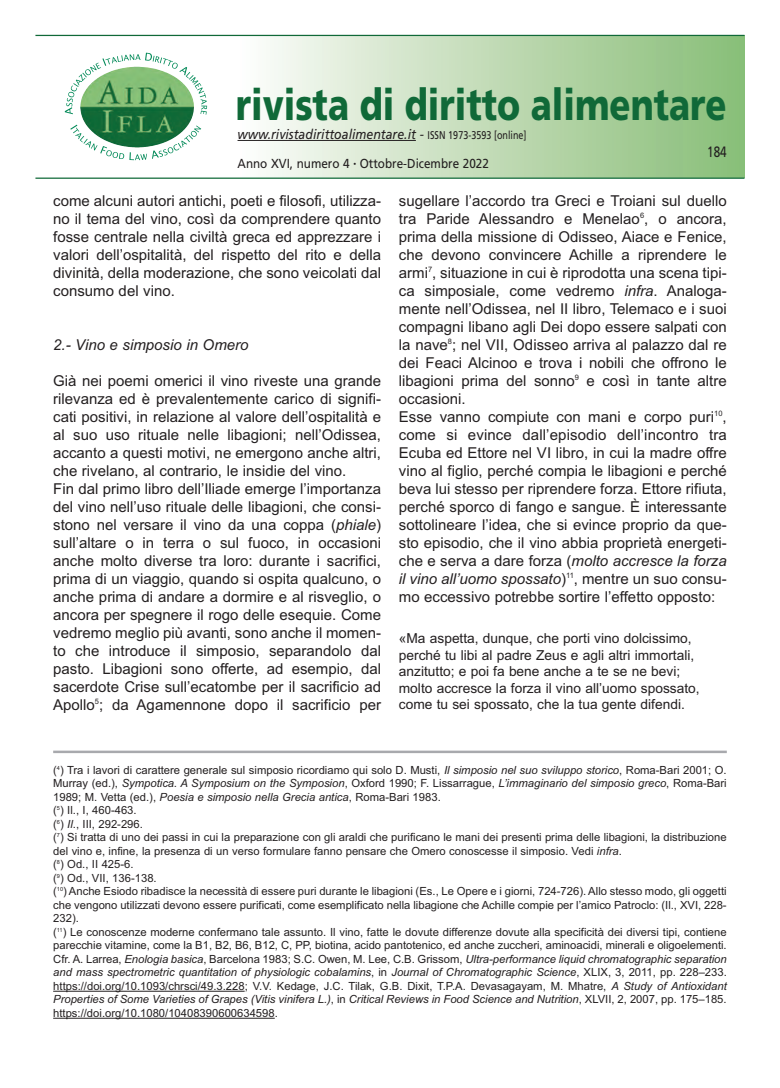
<style>
.page{position:relative;width:780px;height:1088px;background:#fff}
.page>*{position:absolute;margin:0;border:0;box-sizing:border-box;transform-origin:0 0}
.t1{font:900 43.75px "Frutiger";color:#106938;scale:.79 1}
.t2{font:15px/18px "Arial";color:#231f20}
.t3{font:italic 15px "Arial";color:#231f20}
.t4{font:15px "Frutiger";color:#231f20;scale:.78 1}
.t5{font:13.75px/16.5px "Arial";color:#231f20}
.t6{font:italic 13.75px "Frutiger";color:#231f20;scale:.9 1}
.t7{font:13px "Frutiger";color:#231f20;scale:.9 1}
.t8{font:11.25px/13.5px "Arial";color:#231f20}
.s1{font-style:normal;font-size:11.25px}
.s2{font-style:italic}
</style>
<div class="page">
<div style="left:237px;top:35px;width:507px;height:142px;background:linear-gradient(to right,#fdfcfa,#87bc76)"></div>
<hr style="left:35px;top:35px;width:709px;height:1px;background:#106938">
<hr style="left:35px;top:178px;width:709px;height:1px;background:#106938">
<hr style="left:237px;top:140px;width:179px;height:1px;background:#231f20">
<hr style="left:53px;top:750px;width:673px;height:3px;background:#a8a9ad">
<hr style="left:53px;top:991px;width:192px;height:1px;background:#231f20">
<hr style="left:53px;top:1018px;width:222px;height:1px;background:#231f20">
<svg style="left:70px;top:125px;width:131px;height:35px"></svg>
<svg style="left:65px;top:53px;width:142px;height:62px"></svg>
<h1 class="t1" style="left:236px;top:87px;width:623px">rivista di diritto alimentare</h1>
<p class="t6" style="left:237px;top:129px;width:323px">www.rivistadirittoalimentare.it - <span class="s1">ISSN 1973-3593 [online]</span></p>
<p class="t7" style="left:237px;top:158px;width:281px">Anno XVI, numero 4 <sup>•</sup> Ottobre-Dicembre 2022</p>
<p class="t4" style="left:707px;top:145px;width:27px">184</p>
<p class="t2" style="left:53px;top:192px;width:329px;text-align:justify">come alcuni autori antichi, poeti e filosofi, utilizza&shy;no il tema del vino, così da comprendere quanto fosse centrale nella civiltà greca ed apprezzare i valori dell’ospitalità, del rispetto del rito e della divinità, della moderazione, che sono veicolati dal consumo del vino.</p>
<p class="t3" style="left:53px;top:336px;width:197px">2.- Vino e simposio in Omero</p>
<p class="t2" style="left:53px;top:372px;width:329px">Già nei poemi omerici il vino riveste una grande rilevanza ed è prevalentemente carico di signifi&shy;cati positivi, in relazione al valore dell’ospitalità e al suo uso rituale nelle libagioni; nell’Odissea, accanto a questi motivi, ne emergono anche altri, che rivelano, al contrario, le insidie del vino.<br>Fin dal primo libro dell’Iliade emerge l’importanza del vino nell’uso rituale delle libagioni, che consi&shy;stono nel versare il vino da una coppa (<span class="s2">phiale</span>) sull’altare o in terra o sul fuoco, in occasioni anche molto diverse tra loro: durante i sacrifici, prima di un viaggio, quando si ospita qualcuno, o anche prima di andare a dormire e al risveglio, o ancora per spegnere il rogo delle esequie. Come vedremo meglio più avanti, sono anche il momen&shy;to che introduce il simposio, separandolo dal pasto. Libagioni sono offerte, ad esempio, dal sacerdote Crise sull’ecatombe per il sacrificio ad Apollo<sup>5</sup>; da Agamennone dopo il sacrificio per</p>
<p class="t2" style="left:399px;top:192px;width:329px">sugellare l’accordo tra Greci e troiani sul duello tra Paride Alessandro e menelao<sup>6</sup>, o ancora, prima della missione di Odisseo, Aiace e Fenice, che devono convincere Achille a riprendere le armi<sup>7</sup>, situazione in cui è riprodotta una scena tipi&shy;ca simposiale, come vedremo <span class="s2">infra</span>. Analoga&shy;mente nell’Odissea, nel II libro, telemaco e i suoi compagni libano agli Dei dopo essere salpati con la nave<sup>8</sup>; nel vII, Odisseo arriva al palazzo dal re dei Feaci Alcinoo e trova i nobili che offrono le libagioni prima del sonno<sup>9</sup> e così in tante altre occasioni.<br>Esse vanno compiute con mani e corpo puri<sup>10</sup>, come si evince dall’episodio dell’incontro tra Ecuba ed Ettore nel vI libro, in cui la madre offre vino al figlio, perché compia le libagioni e perché beva lui stesso per riprendere forza. Ettore rifiuta, perché sporco di fango e sangue. È interessante sottolineare l’idea, che si evince proprio da que&shy;sto episodio, che il vino abbia proprietà energeti&shy;che e serva a dare forza (<span class="s2">molto accresce la forza il vino all’uomo spossato</span>)<sup>11</sup>, mentre un suo consu&shy;mo eccessivo potrebbe sortire l’effetto opposto:</p>
<p class="t5" style="left:399px;top:630px;width:302px">«ma aspetta, dunque, che porti vino dolcissimo, perché tu libi al padre Zeus e agli altri immortali, anzitutto; e poi fa bene anche a te se ne bevi; molto accresce la forza il vino all’uomo spossato, come tu sei spossato, che la tua gente difendi.</p>
<p class="t8" style="left:53px;top:763px;width:675px">(<sup>4</sup>) tra i lavori di carattere generale sul simposio ricordiamo qui solo D. musti, <span class="s2">Il simposio nel suo sviluppo storico</span>, Roma-bari 2001; O. murray (ed.), <span class="s2">Sympotica. A Symposium on the Symposion</span>, Oxford 1990; F. Lissarrague, <span class="s2">L’immaginario del simposio greco</span>, Roma-bari 1989; m. vetta (ed.), <span class="s2">Poesia e simposio nella Grecia antica</span>, Roma-bari 1983.<br>(<sup>5</sup>) Il., I, 460-463.<br>(<sup>6</sup>) <span class="s2">Il</span>., III, 292-296.<br>(<sup>7</sup>) Si tratta di uno dei passi in cui la preparazione con gli araldi che purificano le mani dei presenti prima delle libagioni, la distribuzione del vino e, infine, la presenza di un verso formulare fanno pensare che Omero conoscesse il simposio. vedi <span class="s2">infra</span>.<br>(<sup>8</sup>) Od., II 425-6.<br>(<sup>9</sup>) Od., vII, 136-138.<br>(<sup>10</sup>) Anche Esiodo ribadisce la necessità di essere puri durante le libagioni (Es., Le Opere e i giorni, 724-726). Allo stesso modo, gli oggetti che vengono utilizzati devono essere purificati, come esemplificato nella libagione che Achille compie per l’amico Patroclo: (Il., XvI, 228- 232).<br>(<sup>11</sup>) Le conoscenze moderne confermano tale assunto. Il vino, fatte le dovute differenze dovute alla specificità dei diversi tipi, contiene parecchie vitamine, come la b1, b2, b6, b12, C, PP, biotina, acido pantotenico, ed anche zuccheri, aminoacidi, minerali e oligoelementi.<br>Cfr. A. Larrea, <span class="s2">Enologia basica</span>, barcelona 1983; S.C. Owen, m. Lee, C.b. Grissom, <span class="s2">Ultra-performance liquid chromatographic separation and mass spectrometric quantitation of physiologic cobalamins</span>, in <span class="s2">Journal of Chromatographic Science</span>, XLIX, 3, 2011, pp. 228–233. https://doi.org/10.1093/chrsci/49.3.228; v.v. Kedage, J.C. tilak, G.b. Dixit, t.P.A. Devasagayam, m. mhatre, <span class="s2">A Study of Antioxidant Properties of Some Varieties of Grapes (Vitis vinifera L.)</span>, in <span class="s2">Critical Reviews in Food Science and Nutrition</span>, XLvII, 2, 2007, pp. 175–185. https://doi.org/10.1080/10408390600634598.</p>
</div>
